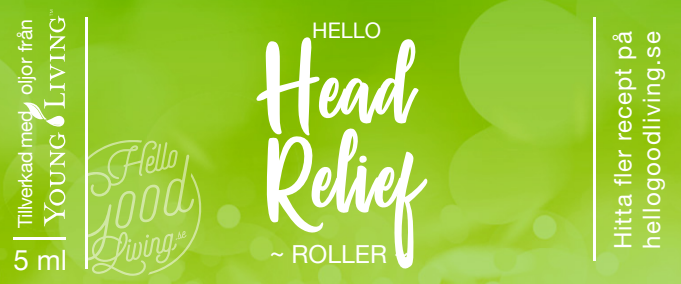
<style>
.page{position:relative;width:681px;height:284px;background:#fff}
.page>*{position:absolute;margin:0;border:0;box-sizing:border-box;transform-origin:0 0}
.t1{font:90px/89.2px "Passengers Script";letter-spacing:.02em;color:#fff}
.t2{font:28px "Helvetica Neue";color:#fff}
.t3{font:24.8px "Helvetica Neue";color:#fff}
.t4{font:24px/28.8px "Helvetica Neue";letter-spacing:.06em;color:#fff}
.t5{font:21.6px "Helvetica Neue";color:#fff}
.t6{font:19.6px "Helvetica Neue";letter-spacing:-.04em;color:#fff}
</style>
<div class="page">
<img style="left:0;top:0;width:680px;height:283px">
<hr style="left:13px;top:237px;width:52px;height:2px;background:#fff">
<hr style="left:85px;top:18px;width:3px;height:251px;background:#fff">
<hr style="left:592px;top:18px;width:3px;height:243px;background:#fff">
<svg style="left:86px;top:140px;width:117px;height:136px;background:#abd354"></svg>
<svg style="left:23px;top:10px;width:42px;height:216px;background:#9fce3f"></svg>
<p class="t6" style="left:11px;top:228px;width:210px;rotate:-90deg">Tillverkad med oljor från</p>
<p class="t5" style="left:312px;top:15px;width:70px">HELLO</p>
<h1 class="t1" style="left:256px;top:38px;width:167px">Head<br>Relief</h1>
<p class="t3" style="left:269px;top:235px;width:141px">~ ROLLER ~</p>
<p class="t2" style="left:13px;top:239px;width:55px">5 ml</p>
<p class="t4" style="left:609px;top:249px;width:219px;rotate:-90deg">Hitta fler recept på hellogoodliving.se</p>
</div>
